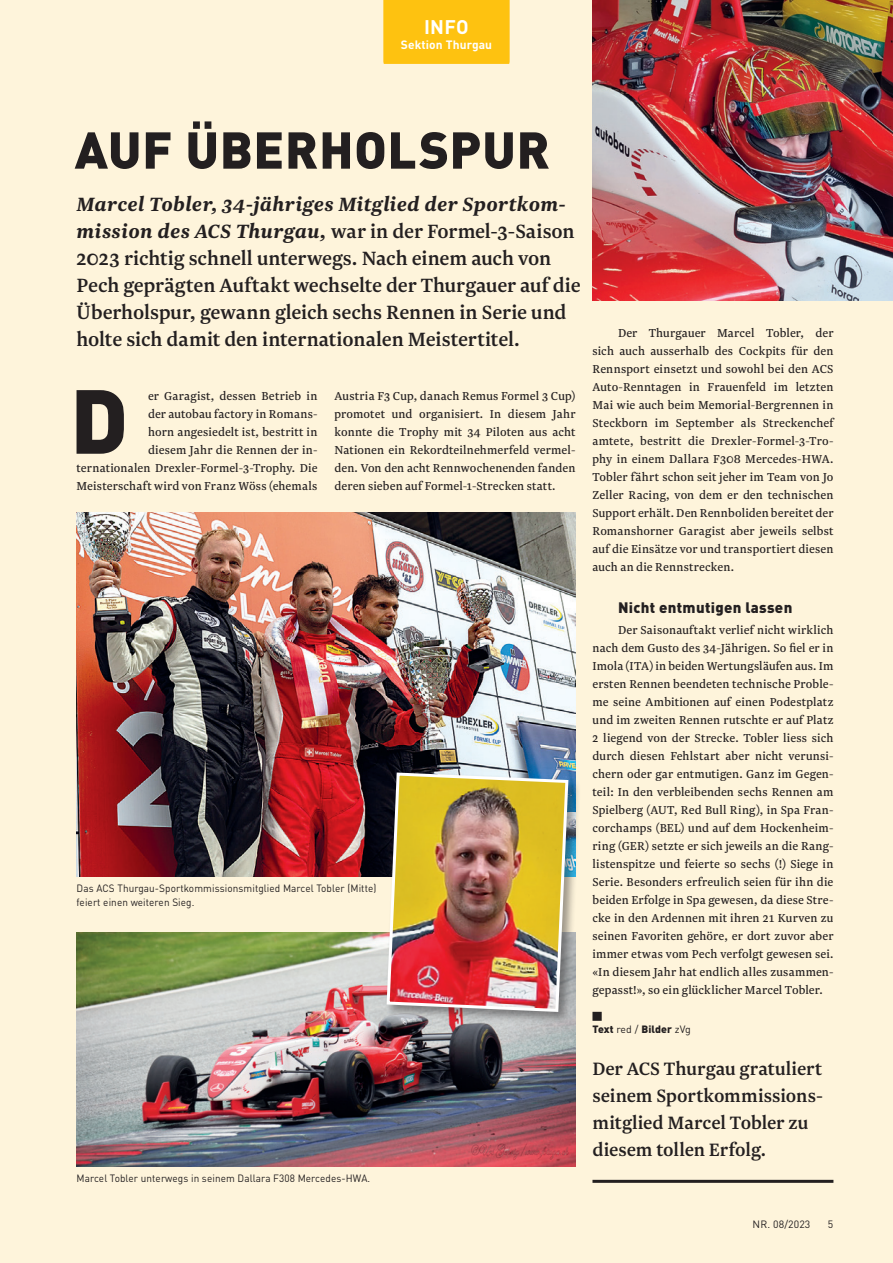
<style>
.page{position:relative;width:893px;height:1263px;background:#fef4db}
.page>*{position:absolute;margin:0;border:0;box-sizing:border-box;transform-origin:0 0}
.Lauftext_Newzald_9pt{font:900 89.4px "DIN Pro";color:#231f20}
.Titel_DIN-Black-34pt{font:900 51px "DIN Pro";letter-spacing:.01em;color:#231f20}
.t1{font:500 22.5px/27px "Newzald";letter-spacing:-.005em;color:#231f20}
.Lead_Newzald_15pt{font:500 21px/27px "Newzald";letter-spacing:-.005em;color:#231f20}
.Spitzmarke_Rubrik{font:700 19.5px "DIN Pro";color:#fff}
.Untertitel_DIN-Black{font:900 15px "DIN Pro";letter-spacing:.02em;color:#231f20}
.Lauftext_Newzald_9pt-2{font:13.5px/18px "Newzald";letter-spacing:.01em;color:#231f20;text-align:justify}
.Spitzmarke_Sektion{font:700 12px "DIN Pro";letter-spacing:.01em;color:#fff}
.Legende_DIN-Regular{font:10.5px/13.5px "DIN Pro";letter-spacing:.01em;color:#231f20;scale:.95 1}
.Legende_DIN-Regular-2{font:900 10.5px "DIN Pro";letter-spacing:.01em;color:#231f20}
.Legende_DIN-Regular-3{font:10.5px "DIN Pro";letter-spacing:.01em;color:#231f20}
.s1{font-weight:700;font-style:italic}
.s2{font-weight:400}
</style>
<div class="page">
<div style="left:384px;top:0;width:125px;height:62px;background:#fec210"></div>
<hr style="left:592px;top:1180px;width:241px;height:3px;background:#231f20">
<img style="left:77px;top:933px;width:498px;height:233px">
<img style="left:77px;top:512px;width:498px;height:365px">
<div style="left:384px;top:770px;width:197px;height:254px;background:#231f20;opacity:.44"></div>
<img style="left:385px;top:771px;width:185px;height:242px">
<div style="left:592px;top:1012px;width:10px;height:9px;background:#231f20"></div>
<img style="left:593px;top:0;width:300px;height:301px">
<p class="Spitzmarke_Rubrik" style="left:424px;top:11px;width:33px">INFO</p>
<p class="Spitzmarke_Sektion" style="left:401px;top:35px;width:93px">Sektion Thurgau</p>
<p class="Spitzmarke_Rubrik" style="left:430px;top:11px;width:12px">n</p>
<p class="Titel_DIN-Black-34pt" style="left:75px;top:106px;width:477px">AUF ÜBERHOLSPUR</p>
<p class="t1" style="left:77px;top:190px;width:506px"><span class="s1">Marcel Tobler, 34-jähriges Mitglied der Sportkom&shy;mission des ACS Thurgau,</span> war in der Formel-3-Saison 2023 richtig schnell unterwegs. Nach einem auch von Pech geprägten Auftakt wechselte der Thurgauer auf die Überholspur, gewann gleich sechs Rennen in Serie und holte sich damit den internationalen Meistertitel.</p>
<p class="Lauftext_Newzald_9pt" style="left:70px;top:345px;width:60px">D</p>
<p class="Lauftext_Newzald_9pt-2" style="left:77px;top:386px;width:242px;text-align:right">er Garagist, dessen Betrieb in<br>der autobau factory in Romans-<br>horn angesiedelt ist, bestritt in<br>diesem Jahr die Rennen der in&shy;ternationalen Drexler-Formel-3-Trophy. Die Meisterschaft wird von Franz Wöss (ehemals</p>
<p class="Lauftext_Newzald_9pt-2" style="left:334px;top:386px;width:242px">Austria F3 Cup, danach Remus Formel 3 Cup) promotet und organisiert. In diesem Jahr konnte die Trophy mit 34 Piloten aus acht Nationen ein Rekordteilnehmerfeld vermel&shy;den. Von den acht Rennwochenenden fanden deren sieben auf Formel-1-Strecken statt.</p>
<p class="Legende_DIN-Regular" style="left:77px;top:880px;width:317px">Das ACS Thurgau-Sportkommissionsmitglied Marcel Tobler (Mitte) feiert einen weiteren Sieg.</p>
<p class="Legende_DIN-Regular" style="left:77px;top:1170px;width:311px">Marcel Tobler unterwegs in seinem Dallara F308 Mercedes-HWA.</p>
<p class="Lauftext_Newzald_9pt-2" style="left:592px;top:323px;width:242px;text-indent:26px">Der Thurgauer Marcel Tobler, der sich auch ausserhalb des Cockpits für den Rennsport einsetzt und sowohl bei den ACS Auto-Renntagen in Frauenfeld im letzten Mai wie auch beim Memorial-Bergrennen in Steckborn im September als Streckenchef amtete, bestritt die Drexler-Formel-3-Tro&shy;phy in einem Dallara F308 Mercedes-HWA.<br>Tobler fährt schon seit jeher im Team von Jo Zeller Racing, von dem er den technischen Support erhält. Den Rennboliden bereitet der Romanshorner Garagist aber jeweils selbst auf die Einsätze vor und transportiert diesen auch an die Rennstrecken.</p>
<p class="Untertitel_DIN-Black" style="left:618px;top:594px;width:176px">Nicht entmutigen lassen</p>
<p class="Lauftext_Newzald_9pt-2" style="left:592px;top:620px;width:242px;text-indent:26px">Der Saisonauftakt verlief nicht wirklich nach dem Gusto des 34-Jährigen. So fiel er in Imola (ITA) in beiden Wertungsläufen aus. Im ersten Rennen beendeten technische Proble&shy;me seine Ambitionen auf einen Podestplatz und im zweiten Rennen rutschte er auf Platz 2 liegend von der Strecke. Tobler liess sich durch diesen Fehlstart aber nicht verunsi&shy;chern oder gar entmutigen. Ganz im Gegen&shy;teil: In den verbleibenden sechs Rennen am Spielberg (AUT, Red Bull Ring), in Spa Fran&shy;corchamps (BEL) und auf dem Hockenheim&shy;ring (GER) setzte er sich jeweils an die Rang&shy;listenspitze und feierte so sechs (!) Siege in Serie. Besonders erfreulich seien für ihn die beiden Erfolge in Spa gewesen, da diese Stre&shy;cke in den Ardennen mit ihren 21 Kurven zu seinen Favoriten gehöre, er dort zuvor aber immer etwas vom Pech verfolgt gewesen sei. «In diesem Jahr hat endlich alles zusammen&shy;gepasst!», so ein glücklicher Marcel Tobler.</p>
<p class="Legende_DIN-Regular-2" style="left:592px;top:1020px;width:100px">Text <span class="s2">red /</span> Bilder <span class="s2">zVg</span></p>
<p class="Lead_Newzald_15pt" style="left:592px;top:1054px;width:232px">Der ACS Thurgau gratuliert seinem Sportkommissions&shy;mitglied Marcel Tobler zu diesem tollen Erfolg.</p>
<p class="Legende_DIN-Regular-3" style="left:753px;top:1216px;width:59px">NR. 08/2023</p>
<p class="Legende_DIN-Regular-3" style="left:828px;top:1216px;width:7px">5</p>
</div>
